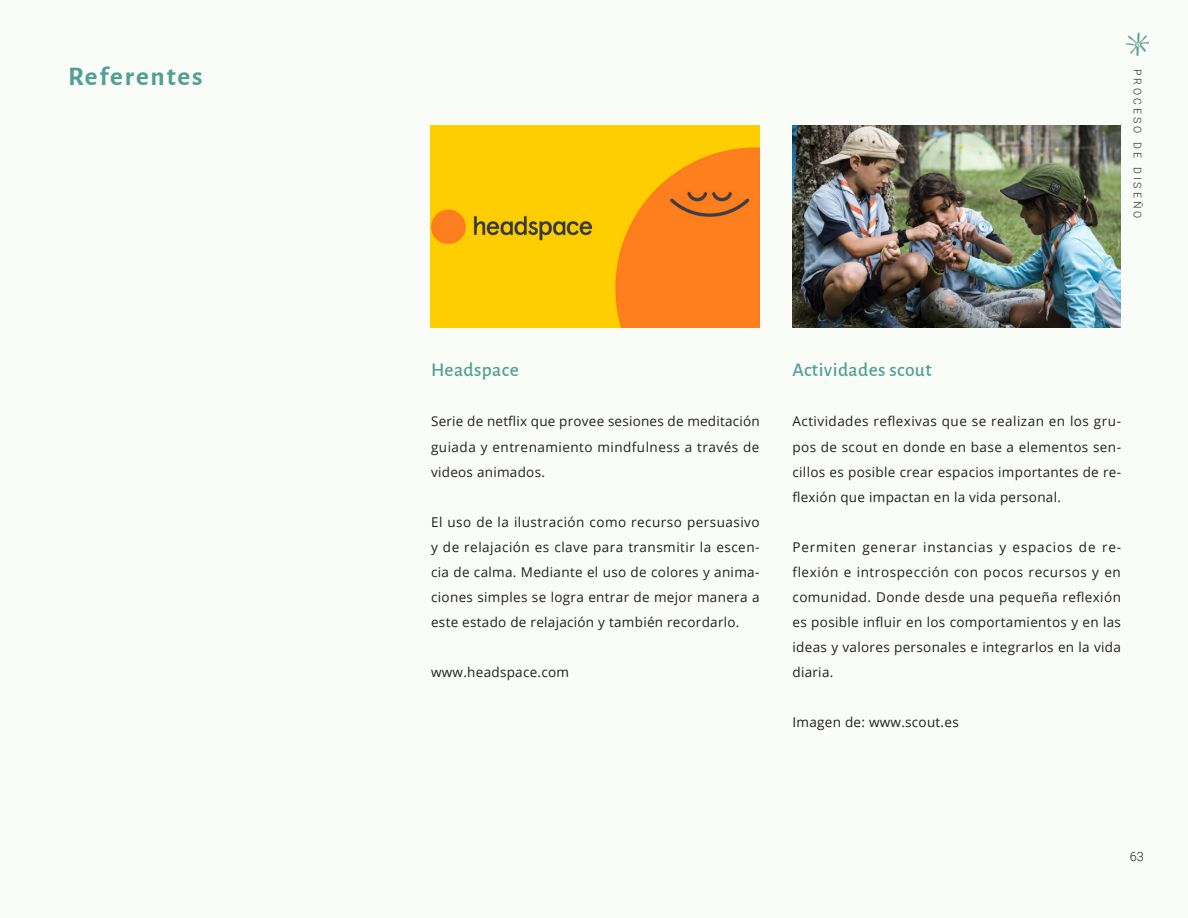
<style>
.page{position:relative;width:1188px;height:918px;background:#fff}
.page>*{position:absolute;margin:0;border:0;box-sizing:border-box;transform-origin:0 0}
.t1{font:700 27px "Alegreya Sans";letter-spacing:.07em;color:#51a093}
.t2{font:500 19.5px "Alegreya Sans";letter-spacing:.02em;color:#51a093}
.t3{font:13.5px/25px "Open Sans";letter-spacing:.02em;color:#231f20;text-align:justify}
.t4{font:300 12.75px "Roboto";color:#231f20}
.t5{font:300 10.5px "Roboto";letter-spacing:.29em;color:#231f20}
</style>
<div class="page">
<img style="left:1125px;top:32px;width:24px;height:25px">
<img style="left:792px;top:125px;width:329px;height:203px">
<img style="left:431px;top:125px;width:328px;height:203px">
<p class="t1" style="left:68px;top:57px;width:136px">Referentes</p>
<p class="t5" style="left:1145px;top:69px;width:151px;rotate:90deg">PROCESO DE DISEÑO</p>
<p class="t2" style="left:431px;top:356px;width:89px">Headspace</p>
<p class="t3" style="left:431px;top:409px;width:330px">Serie de netflix que provee sesiones de meditación guiada y entrenamiento mindfulness a través de videos animados.</p>
<p class="t3" style="left:431px;top:509px;width:330px">El uso de la ilustración como recurso persuasivo y de relajación es clave para transmitir la escen&shy;cia de calma. Mediante el uso de colores y anima&shy;ciones simples se logra entrar de mejor manera a este estado de relajación y también recordarlo.</p>
<p class="t3" style="left:431px;top:660px;width:140px">www.headspace.com</p>
<p class="t2" style="left:793px;top:356px;width:141px">Actividades scout</p>
<p class="t3" style="left:793px;top:409px;width:330px">Actividades reflexivas que se realizan en los gru&shy;pos de scout en donde en base a elementos sen&shy;cillos es posible crear espacios importantes de re&shy;flexión que impactan en la vida personal.</p>
<p class="t3" style="left:793px;top:534px;width:330px">Permiten generar instancias y espacios de re&shy;flexión e introspección con pocos recursos y en comunidad. Donde desde una pequeña reflexión es posible influir en los comportamientos y en las ideas y valores personales e integrarlos en la vida diaria.</p>
<p class="t3" style="left:793px;top:710px;width:168px">Imagen de: www.scout.es</p>
<p class="t4" style="left:1130px;top:847px;width:16px">63</p>
</div>
